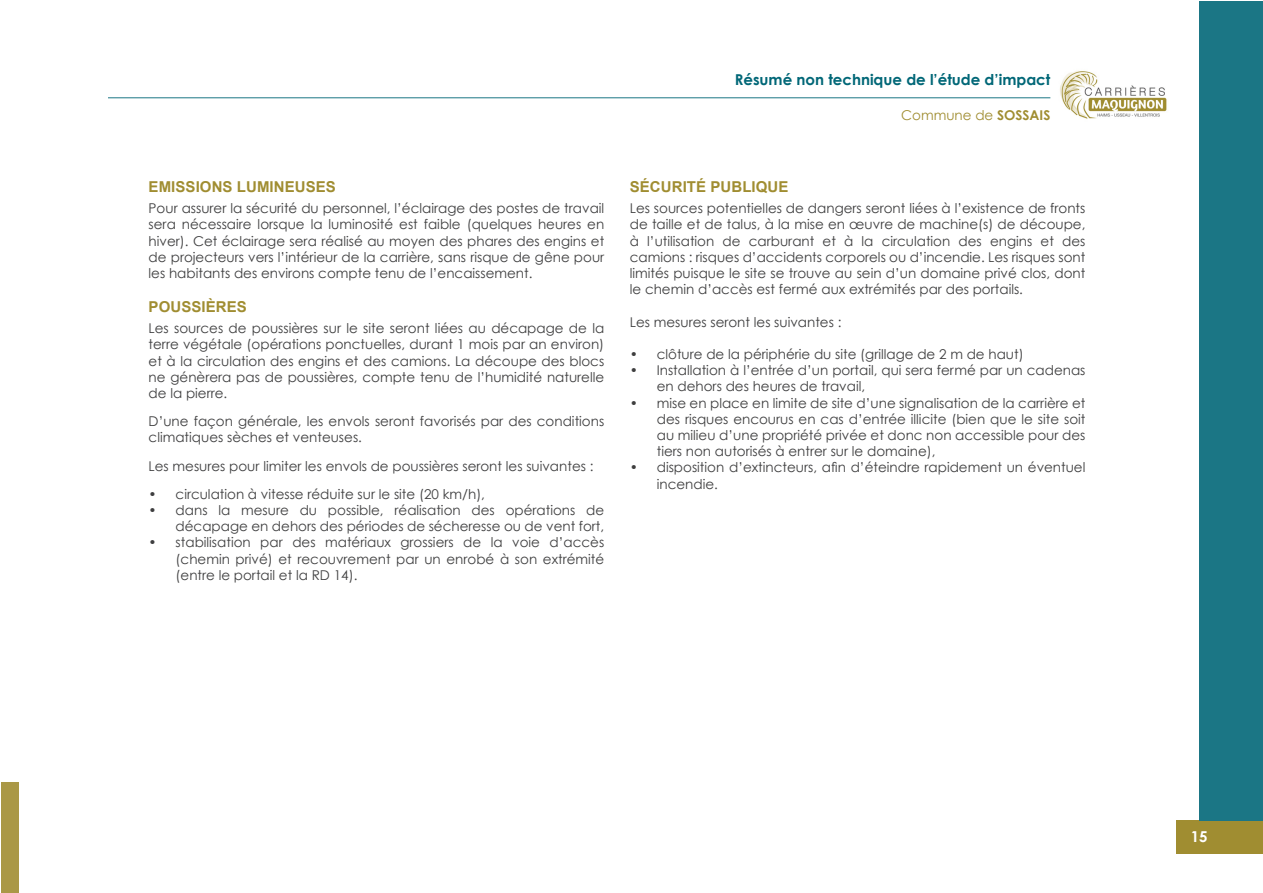
<style>
.page{position:relative;width:1263px;height:893px;background:#fff}
.page>*{position:absolute;margin:0;border:0;box-sizing:border-box;transform-origin:0 0}
.t1{font:700 15px "Arial";letter-spacing:.005em;color:#a08d31}
.t2{font:700 15px "Century Gothic";color:#016777}
.t3{font:700 15px "Century Gothic";color:#fff}
.t4{font:13.5px/16.2px "Century Gothic";color:#3e3e3f;text-align:justify}
.t5{font:13.5px "Century Gothic";color:#a08d31}
.s1{font-weight:700}
</style>
<div class="page">
<div style="left:1px;top:782px;width:17px;height:111px;background:#aa9846"></div>
<img style="left:1060px;top:71px;width:107px;height:48px">
<div style="left:1177px;top:820px;width:86px;height:34px;background:#a08d31"></div>
<div style="left:1199px;top:1px;width:64px;height:819px;background:#1b7685"></div>
<hr style="left:108px;top:97px;width:942px;height:1px;background:#1b7685">
<p class="t1" style="left:149px;top:177px;width:189px">EMISSIONS LUMINEUSES</p>
<p class="t4" style="left:149px;top:200px;width:457px">Pour assurer la sécurité du personnel, l’éclairage des postes de travail sera nécessaire lorsque la luminosité est faible (quelques heures en hiver). Cet éclairage sera réalisé au moyen des phares des engins et de projecteurs vers l’intérieur de la carrière, sans risque de gêne pour les habitants des environs compte tenu de l’encaissement.</p>
<p class="t1" style="left:149px;top:297px;width:100px">POUSSIÈRES</p>
<p class="t4" style="left:149px;top:320px;width:457px">Les sources de poussières sur le site seront liées au décapage de la terre végétale (opérations ponctuelles, durant 1 mois par an environ) et à la circulation des engins et des camions. La découpe des blocs ne génèrera pas de poussières, compte tenu de l’humidité naturelle de la pierre.</p>
<p class="t4" style="left:149px;top:413px;width:457px">D’une façon générale, les envols seront favorisés par des conditions climatiques sèches et venteuses.</p>
<p class="t4" style="left:149px;top:457px;width:446px">Les mesures pour limiter les envols de poussières seront les suivantes :</p>
<p class="t4" style="left:149px;top:486px;width:338px">• circulation à vitesse réduite sur le site (20 km/h),</p>
<p class="t4" style="left:149px;top:502px;width:457px;text-align:right">• dans la mesure du possible, réalisation des opérations de décapage en dehors des périodes de sécheresse ou de vent fort,</p>
<p class="t4" style="left:176px;top:534px;width:430px;text-indent:-27px">• stabilisation par des matériaux grossiers de la voie d’accès (chemin privé) et recouvrement par un enrobé à son extrémité (entre le portail et la RD 14).</p>
<p class="t2" style="left:735px;top:70px;width:317px">Résumé non technique de l’étude d’impact</p>
<p class="t5" style="left:901px;top:107px;width:151px">Commune de <span class="s1">SOSSAIS</span></p>
<p class="t1" style="left:630px;top:177px;width:160px">SÉCURITÉ PUBLIQUE</p>
<p class="t4" style="left:630px;top:200px;width:457px">Les sources potentielles de dangers seront liées à l’existence de fronts de taille et de talus, à la mise en œuvre de machine(s) de découpe, à l’utilisation de carburant et à la circulation des engins et des camions : risques d’accidents corporels ou d’incendie. Les risques sont limités puisque le site se trouve au sein d’un domaine privé clos, dont le chemin d’accès est fermé aux extrémités par des portails.</p>
<p class="t4" style="left:630px;top:313px;width:213px">Les mesures seront les suivantes :</p>
<p class="t4" style="left:630px;top:346px;width:395px">• clôture de la périphérie du site (grillage de 2 m de haut)</p>
<p class="t4" style="left:657px;top:362px;width:430px;text-indent:-27px">• Installation à l’entrée d’un portail, qui sera fermé par un cadenas en dehors des heures de travail,</p>
<p class="t4" style="left:657px;top:394px;width:430px;text-indent:-27px">• mise en place en limite de site d’une signalisation de la carrière et des risques encourus en cas d’entrée illicite (bien que le site soit au milieu d’une propriété privée et donc non accessible pour des tiers non autorisés à entrer sur le domaine),</p>
<p class="t4" style="left:657px;top:459px;width:430px;text-indent:-27px">• disposition d’extincteurs, afin d’éteindre rapidement un éventuel incendie.</p>
<p class="t3" style="left:1191px;top:827px;width:18px">15</p>
</div>
